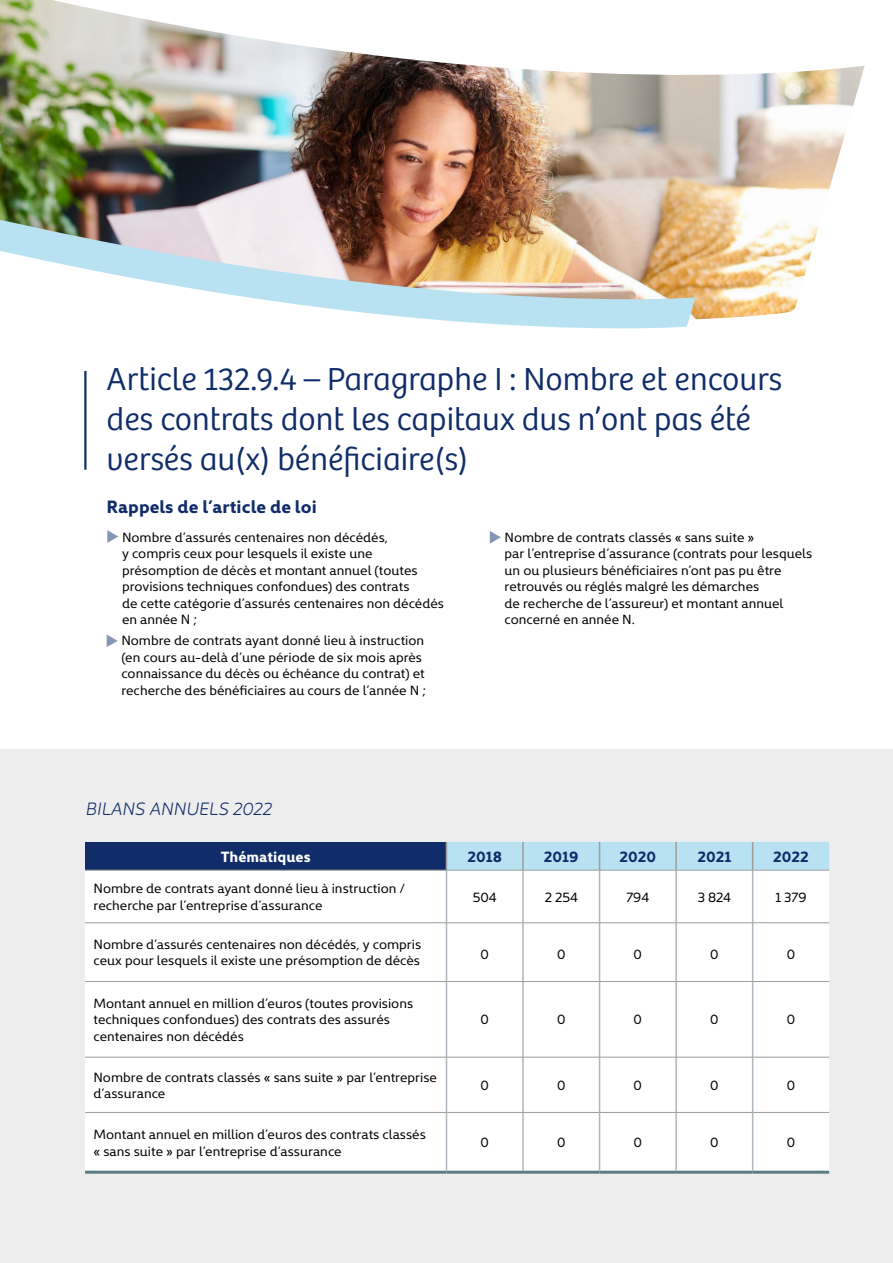
<style>
.page{position:relative;width:893px;height:1263px;background:#fff}
.page>*{position:absolute;margin:0;border:0;box-sizing:border-box;transform-origin:0 0}
.TITRE_N1{font:300 33px/39.6px "Bree";color:#102d69}
.TITRE_N2{font:700 18px "Kyrial Display Pro";color:#102d69}
.TITRE_TABLEAU_1{font:italic 300 18px "Kyrial Display Pro";color:#102d69}
.TITRE_TABLEAU_2{font:700 15px "Kyrial Display Pro";color:#102d69}
.TITRE_TABLEAU_2-2{font:700 15px "Kyrial Display Pro";color:#fff}
.TEXTE_TABLEAU{font:13.5px/16.5px "Kyrial Display Pro";color:#000}
.s1{font-size:1.5px;color:#fff}
</style>
<div class="page">
<hr style="left:84px;top:371px;width:3px;height:99px;background:#102d69">
<svg style="left:107px;top:530px;width:11px;height:13px"></svg>
<svg style="left:107px;top:634px;width:11px;height:13px"></svg>
<svg style="left:490px;top:531px;width:11px;height:13px"></svg>
<div style="left:0;top:750px;width:893px;height:513px;background:#ededed"></div>
<div style="left:85px;top:842px;width:361px;height:28px;background:#102d69"></div>
<div style="left:85px;top:871px;width:744px;height:300px;background:#fff"></div>
<div style="left:447px;top:871px;width:305px;height:300px;background:#fff"></div>
<hr style="left:446px;top:870px;width:1px;height:52px;background:#acb8bd">
<hr style="left:522px;top:870px;width:2px;height:52px;background:#acb8bd">
<hr style="left:599px;top:870px;width:1px;height:52px;background:#acb8bd">
<hr style="left:675px;top:870px;width:2px;height:52px;background:#acb8bd">
<hr style="left:752px;top:870px;width:1px;height:52px;background:#acb8bd">
<hr style="left:446px;top:923px;width:1px;height:58px;background:#acb8bd">
<hr style="left:522px;top:923px;width:2px;height:58px;background:#acb8bd">
<hr style="left:599px;top:923px;width:1px;height:58px;background:#acb8bd">
<hr style="left:675px;top:923px;width:2px;height:58px;background:#acb8bd">
<hr style="left:752px;top:923px;width:1px;height:58px;background:#acb8bd">
<hr style="left:446px;top:982px;width:1px;height:75px;background:#acb8bd">
<hr style="left:522px;top:982px;width:2px;height:75px;background:#acb8bd">
<hr style="left:599px;top:982px;width:1px;height:75px;background:#acb8bd">
<hr style="left:675px;top:982px;width:2px;height:75px;background:#acb8bd">
<hr style="left:752px;top:982px;width:1px;height:75px;background:#acb8bd">
<hr style="left:446px;top:1057px;width:1px;height:55px;background:#acb8bd">
<hr style="left:522px;top:1057px;width:2px;height:55px;background:#acb8bd">
<hr style="left:599px;top:1057px;width:1px;height:55px;background:#acb8bd">
<hr style="left:675px;top:1057px;width:2px;height:55px;background:#acb8bd">
<hr style="left:752px;top:1057px;width:1px;height:55px;background:#acb8bd">
<hr style="left:446px;top:1113px;width:1px;height:58px;background:#acb8bd">
<hr style="left:522px;top:1113px;width:2px;height:58px;background:#acb8bd">
<hr style="left:599px;top:1113px;width:1px;height:58px;background:#acb8bd">
<hr style="left:675px;top:1113px;width:2px;height:58px;background:#acb8bd">
<hr style="left:752px;top:1113px;width:1px;height:58px;background:#acb8bd">
<hr style="left:85px;top:1171px;width:361px;height:3px;background:#5a7c85">
<hr style="left:446px;top:1171px;width:77px;height:3px;background:#5a7c85">
<hr style="left:523px;top:1171px;width:77px;height:3px;background:#5a7c85">
<hr style="left:600px;top:1171px;width:76px;height:3px;background:#5a7c85">
<hr style="left:676px;top:1171px;width:77px;height:3px;background:#5a7c85">
<hr style="left:753px;top:1171px;width:76px;height:3px;background:#5a7c85">
<hr style="left:85px;top:870px;width:361px;height:1px;background:#9d9d9c">
<hr style="left:446px;top:870px;width:77px;height:1px;background:#9d9d9c">
<hr style="left:523px;top:870px;width:77px;height:1px;background:#9d9d9c">
<hr style="left:600px;top:870px;width:76px;height:1px;background:#9d9d9c">
<hr style="left:676px;top:870px;width:77px;height:1px;background:#9d9d9c">
<div style="left:446px;top:842px;width:383px;height:28px;background:#b8e1f1"></div>
<hr style="left:753px;top:870px;width:76px;height:1px;background:#9d9d9c">
<hr style="left:85px;top:922px;width:361px;height:1px;background:#9d9d9c">
<hr style="left:446px;top:922px;width:77px;height:1px;background:#9d9d9c">
<hr style="left:523px;top:922px;width:77px;height:1px;background:#9d9d9c">
<hr style="left:600px;top:922px;width:76px;height:1px;background:#9d9d9c">
<hr style="left:676px;top:922px;width:77px;height:1px;background:#9d9d9c">
<hr style="left:753px;top:922px;width:76px;height:1px;background:#9d9d9c">
<hr style="left:85px;top:981px;width:361px;height:1px;background:#9d9d9c">
<hr style="left:446px;top:981px;width:77px;height:1px;background:#9d9d9c">
<hr style="left:523px;top:981px;width:77px;height:1px;background:#9d9d9c">
<hr style="left:600px;top:981px;width:76px;height:1px;background:#9d9d9c">
<hr style="left:676px;top:981px;width:77px;height:1px;background:#9d9d9c">
<hr style="left:753px;top:981px;width:76px;height:1px;background:#9d9d9c">
<hr style="left:85px;top:1057px;width:361px;height:1px;background:#9d9d9c">
<hr style="left:446px;top:1057px;width:77px;height:1px;background:#9d9d9c">
<hr style="left:523px;top:1057px;width:77px;height:1px;background:#9d9d9c">
<hr style="left:600px;top:1057px;width:76px;height:1px;background:#9d9d9c">
<hr style="left:676px;top:1057px;width:77px;height:1px;background:#9d9d9c">
<hr style="left:753px;top:1057px;width:76px;height:1px;background:#9d9d9c">
<hr style="left:85px;top:1112px;width:361px;height:1px;background:#9d9d9c">
<hr style="left:446px;top:1112px;width:77px;height:1px;background:#9d9d9c">
<hr style="left:523px;top:1112px;width:77px;height:1px;background:#9d9d9c">
<hr style="left:600px;top:1112px;width:76px;height:1px;background:#9d9d9c">
<hr style="left:676px;top:1112px;width:77px;height:1px;background:#9d9d9c">
<hr style="left:753px;top:1112px;width:76px;height:1px;background:#9d9d9c">
<img style="left:0;top:0;width:865px;height:320px">
<img style="left:0;top:145px;width:696px;height:184px">
<h1 class="TITRE_N1" style="left:107px;top:358px;width:677px">Article 132.9.4 – Paragraphe I : Nombre et encours des contrats dont les capitaux dus n’ont pas été versés au(x) bénéficiaire(s)</h1>
<h2 class="TITRE_N2" style="left:107px;top:493px;width:212px">Rappels de l’article de loi</h2>
<p class="TEXTE_TABLEAU" style="left:122px;top:528px;width:324px;text-indent:-15px"><span class="s1">•</span> Nombre d’assurés centenaires non décédés,<br>y compris ceux pour lesquels il existe une présomption de décès et montant annuel (toutes provisions techniques confondues) des contrats<br>de cette catégorie d’assurés centenaires non décédés en année N ;</p>
<p class="TEXTE_TABLEAU" style="left:121px;top:631px;width:306px">Nombre de contrats ayant donné lieu à instruction (en cours au-delà d’une période de six mois après connaissance du décès ou échéance du contrat) et recherche des bénéficiaires au cours de l’année N ;</p>
<p class="TEXTE_TABLEAU" style="left:505px;top:528px;width:309px;text-indent:-15px"><span class="s1">•</span> Nombre de contrats classés « sans suite »<br>par l’entreprise d’assurance (contrats pour lesquels un ou plusieurs bénéficiaires n’ont pas pu être retrouvés ou réglés malgré les démarches<br>de recherche de l’assureur) et montant annuel concerné en année N.</p>
<h3 class="TITRE_TABLEAU_1" style="left:85px;top:795px;width:188px">BILANS ANNUELS 2022</h3>
<p class="TITRE_TABLEAU_2-2" style="left:221px;top:846px;width:91px">Thématiques</p>
<p class="TITRE_TABLEAU_2" style="left:467px;top:846px;width:36px">2018</p>
<p class="TITRE_TABLEAU_2" style="left:544px;top:846px;width:36px">2019</p>
<p class="TITRE_TABLEAU_2" style="left:619px;top:846px;width:38px">2020</p>
<p class="TITRE_TABLEAU_2" style="left:697px;top:846px;width:35px">2021</p>
<p class="TITRE_TABLEAU_2" style="left:773px;top:846px;width:37px">2022</p>
<p class="TEXTE_TABLEAU" style="left:94px;top:880px;width:313px">Nombre de contrats ayant donné lieu à instruction / recherche par l’entreprise d’assurance</p>
<p class="TEXTE_TABLEAU" style="left:473px;top:888px;width:25px">504</p>
<p class="TEXTE_TABLEAU" style="left:545px;top:888px;width:35px">2 254</p>
<p class="TEXTE_TABLEAU" style="left:626px;top:888px;width:24px">794</p>
<p class="TEXTE_TABLEAU" style="left:698px;top:888px;width:35px">3 824</p>
<p class="TEXTE_TABLEAU" style="left:775px;top:888px;width:33px">1 379</p>
<p class="TEXTE_TABLEAU" style="left:94px;top:935px;width:329px">Nombre d’assurés centenaires non décédés, y compris ceux pour lesquels il existe une présomption de décès</p>
<p class="TEXTE_TABLEAU" style="left:481px;top:945px;width:10px">0</p>
<p class="TEXTE_TABLEAU" style="left:557px;top:945px;width:10px">0</p>
<p class="TEXTE_TABLEAU" style="left:634px;top:945px;width:10px">0</p>
<p class="TEXTE_TABLEAU" style="left:710px;top:945px;width:10px">0</p>
<p class="TEXTE_TABLEAU" style="left:787px;top:945px;width:10px">0</p>
<p class="TEXTE_TABLEAU" style="left:94px;top:994px;width:321px">Montant annuel en million d’euros (toutes provisions techniques confondues) des contrats des assurés centenaires non décédés</p>
<p class="TEXTE_TABLEAU" style="left:481px;top:1011px;width:10px">0</p>
<p class="TEXTE_TABLEAU" style="left:557px;top:1011px;width:10px">0</p>
<p class="TEXTE_TABLEAU" style="left:634px;top:1011px;width:10px">0</p>
<p class="TEXTE_TABLEAU" style="left:710px;top:1011px;width:10px">0</p>
<p class="TEXTE_TABLEAU" style="left:787px;top:1011px;width:10px">0</p>
<p class="TEXTE_TABLEAU" style="left:94px;top:1068px;width:345px">Nombre de contrats classés « sans suite » par l’entreprise d’assurance</p>
<p class="TEXTE_TABLEAU" style="left:481px;top:1076px;width:10px">0</p>
<p class="TEXTE_TABLEAU" style="left:557px;top:1076px;width:10px">0</p>
<p class="TEXTE_TABLEAU" style="left:634px;top:1076px;width:10px">0</p>
<p class="TEXTE_TABLEAU" style="left:710px;top:1076px;width:10px">0</p>
<p class="TEXTE_TABLEAU" style="left:787px;top:1076px;width:10px">0</p>
<p class="TEXTE_TABLEAU" style="left:94px;top:1125px;width:334px">Montant annuel en million d’euros des contrats classés « sans suite » par l’entreprise d’assurance</p>
<p class="TEXTE_TABLEAU" style="left:480px;top:1134px;width:10px">0</p>
<p class="TEXTE_TABLEAU" style="left:557px;top:1134px;width:10px">0</p>
<p class="TEXTE_TABLEAU" style="left:634px;top:1134px;width:10px">0</p>
<p class="TEXTE_TABLEAU" style="left:710px;top:1134px;width:10px">0</p>
<p class="TEXTE_TABLEAU" style="left:787px;top:1134px;width:10px">0</p>
</div>
